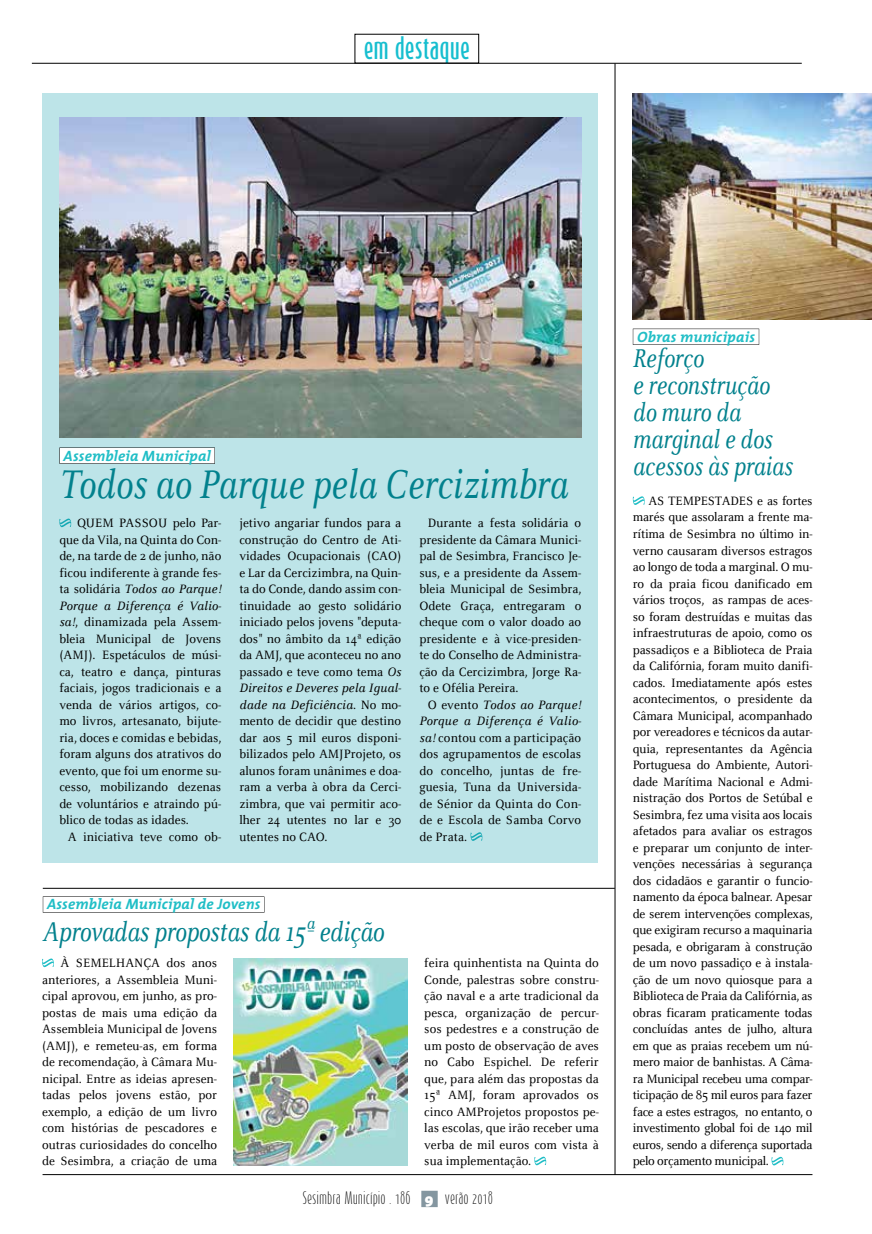
<style>
.page{position:relative;width:872px;height:1234px;background:#fff}
.page>*{position:absolute;margin:0;border:0;box-sizing:border-box;transform-origin:0 0}
.t1{font:italic 42px "Celeste ST";letter-spacing:-.01em;color:#02818d;scale:.75 1}
.t2{font:italic 28.5px "Celeste ST";letter-spacing:-.025em;color:#02818d;scale:.75 1}
.t3{font:italic 27px/27px "Celeste ST";letter-spacing:-.02em;color:#02818d;scale:.75 1}
.t4{font:500 27px "Schmalhans";color:#16becf}
.t5{font:italic 700 15px "T Mix";letter-spacing:.01em;color:#20bec6}
.t6{font:300 15px "Schmalhans";color:#000}
.t7{font:12.75px/16.5px "Celeste ST";color:#000;text-align:justify;scale:.9 1}
.s1{font-style:italic}
.s2{font-family:"T Mix";font-weight:800;color:#fff}
</style>
<div class="page">
<hr style="left:43px;top:1173px;width:769px;height:1px;background:#000">
<div style="left:421px;top:1190px;width:17px;height:16px;background:#8496a0"></div>
<hr style="left:32px;top:63px;width:769px;height:1px;background:#000">
<div style="left:43px;top:94px;width:555px;height:768px;background:#bde4e8"></div>
<hr style="left:615px;top:63px;width:1px;height:1111px;background:#000">
<svg style="left:633px;top:328px;width:126px;height:17px"></svg>
<div style="left:633px;top:329px;width:125px;height:15px;background:#fff"></div>
<svg style="left:633px;top:496px;width:11px;height:9px"></svg>
<svg style="left:771px;top:1156px;width:12px;height:9px"></svg>
<hr style="left:43px;top:887px;width:572px;height:1px;background:#000">
<img style="left:632px;top:94px;width:240px;height:225px">
<img style="left:59px;top:118px;width:522px;height:319px">
<img style="left:233px;top:958px;width:174px;height:207px">
<svg style="left:59px;top:518px;width:12px;height:9px"></svg>
<svg style="left:470px;top:832px;width:12px;height:9px"></svg>
<svg style="left:59px;top:447px;width:156px;height:16px"></svg>
<div style="left:60px;top:448px;width:154px;height:15px;background:#fff"></div>
<svg style="left:42px;top:958px;width:12px;height:9px"></svg>
<svg style="left:534px;top:1156px;width:12px;height:9px"></svg>
<h3 class="t4" style="left:364px;top:31px;width:108px">em destaque</h3>
<p class="t5" style="left:64px;top:443px;width:149px">Assembleia Municipal</p>
<h1 class="t1" style="left:59px;top:461px;width:680px">Todos ao Parque pela Cercizimbra</h1>
<p class="t7" style="left:59px;top:515px;width:182px;text-indent:18px">QUEM PASSOU pelo Par&shy;que da Vila, na Quinta do Con&shy;de, na tarde de 2 de junho, não ficou indiferente à grande fes&shy;ta solidária <span class="s1">Todos ao Parque!<br>Porque a Diferença é Valio&shy;sa!</span>, dinamizada pela Assem&shy;bleia Municipal de Jovens (AMJ). Espetáculos de músi&shy;ca, teatro e dança, pinturas faciais, jogos tradicionais e a venda de vários artigos, co&shy;mo livros, artesanato, bijute&shy;ria, doces e comidas e bebidas, foram alguns dos atrativos do evento, que foi um enorme su&shy;cesso, mobilizando dezenas de voluntários e atraindo pú&shy;blico de todas as idades.</p>
<p class="t7" style="left:68px;top:828px;width:172px">A iniciativa teve como ob-</p>
<p class="t7" style="left:239px;top:515px;width:182px">jetivo angariar fundos para a construção do Centro de Ati&shy;vidades Ocupacionais (CAO) e Lar da Cercizimbra, na Quin&shy;ta do Conde, dando assim con&shy;tinuidade ao gesto solidário iniciado pelos jovens "deputa&shy;dos" no âmbito da 14ª edição da AMJ, que aconteceu no ano passado e teve como tema <span class="s1">Os Direitos e Deveres pela Igual&shy;dade na Deficiência</span>. No mo&shy;mento de decidir que destino dar aos 5 mil euros disponi&shy;bilizados pelo AMJProjeto, os alunos foram unânimes e doa&shy;ram a verba à obra da Cerci&shy;zimbra, que vai permitir aco&shy;lher 24 utentes no lar e 30 utentes no CAO.</p>
<p class="t7" style="left:419px;top:515px;width:182px;text-indent:9px">Durante a festa solidária o presidente da Câmara Munici&shy;pal de Sesimbra, Francisco Je&shy;sus, e a presidente da Assem&shy;bleia Municipal de Sesimbra, Odete Graça, entregaram o cheque com o valor doado ao presidente e à vice-presiden&shy;te do Conselho de Administra&shy;ção da Cercizimbra, Jorge Ra&shy;to e Ofélia Pereira.</p>
<p class="t7" style="left:419px;top:696px;width:182px;text-indent:9px">O evento <span class="s1">Todos ao Parque!<br>Porque a Diferença é Valio&shy;sa!</span> contou com a participação dos agrupamentos de escolas do concelho, juntas de fre&shy;guesia, Tuna da Universida&shy;de Sénior da Quinta do Con&shy;de e Escola de Samba Corvo de Prata.</p>
<p class="t5" style="left:47px;top:891px;width:215px">Assembleia Municipal de Jovens</p>
<h2 class="t2" style="left:43px;top:915px;width:457px">Aprovadas propostas da 15ª edição</h2>
<p class="t7" style="left:42px;top:954px;width:196px;text-indent:18px">À SEMELHANÇA dos anos anteriores, a Assembleia Muni&shy;cipal aprovou, em junho, as pro&shy;postas de mais uma edição da Assembleia Municipal de Jovens (AMJ), e remeteu-as, em forma de recomendação, à Câmara Mu&shy;nicipal. Entre as ideias apresen&shy;tadas pelos jovens estão, por exemplo, a edição de um livro com histórias de pescadores e outras curiosidades do concelho de Sesimbra, a criação de uma</p>
<p class="t7" style="left:424px;top:954px;width:195px">feira quinhentista na Quinta do Conde, palestras sobre constru&shy;ção naval e a arte tradicional da pesca, organização de percur&shy;sos pedestres e a construção de um posto de observação de aves no Cabo Espichel. De referir que, para além das propostas da 15ª AMJ, foram aprovados os cinco AMProjetos propostos pe&shy;las escolas, que irão receber uma verba de mil euros com vista à sua implementação.</p>
<p class="t6" style="left:302px;top:1188px;width:192px">Sesimbra Município . 186 <span class="s2">9</span> verão 2018</p>
<p class="t5" style="left:637px;top:324px;width:119px">Obras municipais</p>
<h3 class="t3" style="left:633px;top:346px;width:215px">Reforço<br>e reconstrução do muro da marginal e dos acessos às praias</h3>
<p class="t7" style="left:633px;top:493px;width:201px;text-indent:16px">AS TEMPESTADES e as fortes marés que assolaram a frente ma&shy;rítima de Sesimbra no último in&shy;verno causaram diversos estragos ao longo de toda a marginal. O mu&shy;ro da praia ficou danificado em vários troços, as rampas de aces&shy;so foram destruídas e muitas das infraestruturas de apoio, como os passadiços e a Biblioteca de Praia da Califórnia, foram muito danifi&shy;cados. Imediatamente após estes acontecimentos, o presidente da Câmara Municipal, acompanhado por vereadores e técnicos da autar&shy;quia, representantes da Agência Portuguesa do Ambiente, Autori&shy;dade Marítima Nacional e Admi&shy;nistração dos Portos de Setúbal e Sesimbra, fez uma visita aos locais afetados para avaliar os estragos e preparar um conjunto de inter&shy;venções necessárias à segurança dos cidadãos e garantir o funcio&shy;namento da época balnear. Apesar de serem intervenções complexas, que exigiram recurso a maquinaria pesada, e obrigaram à construção de um novo passadiço e à instala&shy;ção de um novo quiosque para a Biblioteca de Praia da Califórnia, as obras ficaram praticamente todas concluídas antes de julho, altura em que as praias recebem um nú&shy;mero maior de banhistas. A Câma&shy;ra Municipal recebeu uma compar&shy;ticipação de 85 mil euros para fazer face a estes estragos, no entanto, o investimento global foi de 140 mil euros, sendo a diferença suportada pelo orçamento municipal.</p>
</div>
